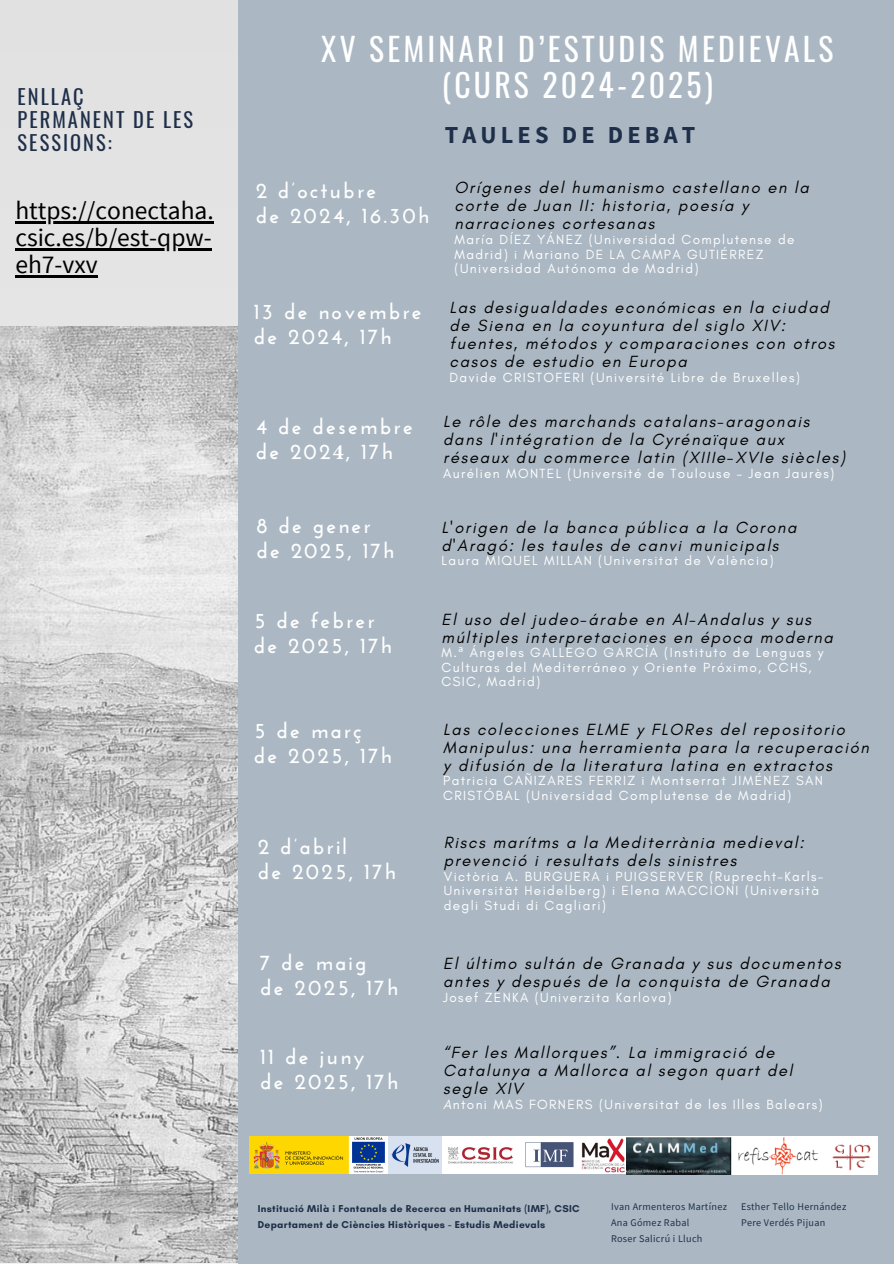
<style>
.page{position:relative;width:894px;height:1264px;background:#fff}
.page>*{position:absolute;margin:0;border:0;box-sizing:border-box;transform-origin:0 0}
.t1{font:31.65px/36px "Oswald";letter-spacing:.1em;color:#fff;text-align:center}
.t2{font:25.5px/27px "Source Sans Pro";color:#000}
.t3{font:700 24.3px "Source Sans Pro";letter-spacing:.17em;color:#1f2f49}
.t4{font:700 21.75px/24.8px "Josefin Sans";letter-spacing:.1em;color:#fff}
.t5{font:20.4px/23.2px "Oswald";letter-spacing:.1em;color:#1f2f49}
.t6{font:italic 16.5px/18px "Glacial Indifference";letter-spacing:.1em;color:#000}
.t7{font:13.5px/14.7px "Glacial Indifference";letter-spacing:.1em;color:#fff}
.t8{font:700 10.2px "Glacial Indifference";letter-spacing:.03em;color:#1f2f49}
.t9{font:10.2px "Source Sans Pro";letter-spacing:.03em;color:#1f2f49}
.s1{font-family:"Minion Pro"}
.s2{font-family:"Noto Sans"}
.s3{font-style:italic}
</style>
<div class="page">
<div style="left:0;top:0;width:893px;height:1263px;background:#abb8c3"></div>
<div style="left:0;top:0;width:237px;height:1263px;background:#e3e3e3"></div>
<hr style="left:15px;top:221px;width:199px;height:2px;background:#000">
<hr style="left:15px;top:248px;width:197px;height:2px;background:#000">
<hr style="left:15px;top:275px;width:83px;height:2px;background:#000">
<img style="left:249px;top:1136px;width:628px;height:38px">
<img style="left:0;top:326px;width:237px;height:936px">
<p class="t5" style="left:18px;top:84px;width:177px">ENLLAÇ<br>PERMANENT DE LES<br>SESSIONS:</p>
<p class="t2" style="left:15px;top:196px;width:200px">https://conectaha.</p>
<p class="t2" style="left:15px;top:223px;width:198px">csic.es/b/est-qpw&shy;eh7-vxv</p>
<h6 class="t1" style="left:321px;top:30px;width:513px">XV SEMINARI D’ESTUDIS MEDIEVALS (CURS 2024-2025)</h6>
<p class="t3" style="left:444px;top:119px;width:252px">TAULES DE DEBAT</p>
<h3 class="t4" style="left:255px;top:180px;width:175px">2 d’octubre<br>de 2024, 16.30h</h3>
<p class="t6" style="left:454px;top:178px;width:356px">Orígenes del humanismo castellano en la corte de Juan II: historia, poesía y narraciones cortesanas</p>
<h1 class="t7" style="left:454px;top:232px;width:341px">María DÍEZ YÁNEZ (Universidad Complutense de<br>Madrid) i Mariano DE LA CAMPA GUTIÉRREZ (Universidad Autónoma de Madrid)</h1>
<h5 class="t6" style="left:449px;top:298px;width:386px">Las desigualdades económicas en la ciudad de Siena en la coyuntura del siglo XIV: fuentes, métodos y comparaciones con otros casos de estudio en Europa</h5>
<h5 class="t7" style="left:449px;top:370px;width:352px">Davide CRISTOFERI (Université Libre de Bruxelles)</h5>
<p class="t6" style="left:443px;top:412px;width:403px">Le rôle des marchands catalans-aragonais dans l'intégration de la Cyrénaïque aux réseaux du commerce latin (XIIIe-XVIe siècles)</p>
<p class="t7" style="left:443px;top:466px;width:392px">Aurélien MONTEL (Université de Toulouse – Jean Jaurès)</p>
<h6 class="t6" style="left:441px;top:518px;width:356px">L'origen de la banca pública a la Corona d'Aragó: les taules de canvi municipals</h6>
<h6 class="t7" style="left:441px;top:553px;width:333px">Laura MIQUEL MILLAN (Universitat de València)</h6>
<h6 class="t4" style="left:254px;top:301px;width:169px">13 de novembre de 2024, 17h</h6>
<h6 class="t4" style="left:255px;top:416px;width:159px">4 de desembre de 202<span class="s1">4</span>, 17h</h6>
<h6 class="t4" style="left:256px;top:515px;width:140px">8 de gener de 2025, 17h</h6>
<h6 class="t4" style="left:254px;top:610px;width:140px">5 de febrer de 2025, 17h</h6>
<h6 class="t4" style="left:254px;top:720px;width:140px">5 de març<br>de 2025, 17h</h6>
<h6 class="t6" style="left:441px;top:609px;width:392px">El uso del judeo-árabe en Al-Andalus y sus múltiples interpretaciones en época moderna</h6>
<h5 class="t7" style="left:441px;top:645px;width:383px">M.<span class="s2">ª</span> Ángeles GALLEGO GARCÍA (Instituto de Lenguas y<br>Culturas del Mediterráneo y Oriente Próximo, CCHS,<br>CSIC, Madrid)</h5>
<p class="t6" style="left:443px;top:719px;width:427px">Las colecciones ELME y FLORes del repositorio<br>Manipulus: una herramienta para la recuperación y difusión de la literatura latina en extractos</p>
<p class="t7" style="left:443px;top:773px;width:381px">Patricia CAÑIZARES FERRIZ i Montserrat JIMÉNEZ SAN<br>CRISTÓBAL (Universidad Complutense de Madrid)</p>
<h5 class="t4" style="left:258px;top:836px;width:140px">2 d’abril<br>de 2025, 17h</h5>
<p class="t6" style="left:443px;top:833px;width:361px">Riscs marítms a la Mediterrània medieval: prevenció i resultats dels sinistres</p>
<p class="t7" style="left:443px;top:868px;width:381px">Victòria A. BURGUERA i PUIGSERVER (Ruprecht-Karls-<br>Universität Heidelberg) i Elena MACCIONI (Università degli Studi di Cagliari)</p>
<h5 class="t4" style="left:260px;top:952px;width:140px">7 de maig<br>de 2025, 17h</h5>
<p class="t4" style="left:260px;top:1046px;width:140px">11 de juny<br>de 2025, 17h</p>
<p class="t6" style="left:443px;top:954px;width:399px">El último sultán de Granada y sus documentos antes y después de la conquista de Granada</p>
<p class="t7" style="left:443px;top:989px;width:230px">Josef ZENKA (Univerzita Karlova)</p>
<p class="t6" style="left:443px;top:1043px;width:350px">“Fer les Mallorques”. La immigració de<br>Catalunya a Mallorca al segon quart del segle XIV</p>
<p class="t7" style="left:443px;top:1096px;width:381px"><span class="s3">A</span>ntoni MAS FORNERS (Universitat de les Illes Balears)</p>
<h6 class="t8" style="left:258px;top:1202px;width:323px">Institució Milà i Fontanals de Recerca en Humanitats (IMF), CSIC</h6>
<h5 class="t8" style="left:258px;top:1218px;width:289px">Departament de Ciències Històriques - Estudis Medievals</h5>
<h6 class="t9" style="left:611px;top:1200px;width:117px">Ivan Armenteros Martínez</h6>
<h5 class="t9" style="left:611px;top:1216px;width:80px">Ana Gómez Rabal</h5>
<p class="t9" style="left:611px;top:1232px;width:93px">Roser Salicrú i Lluch</p>
<p class="t9" style="left:740px;top:1200px;width:107px">Esther Tello Hernández</p>
<h5 class="t9" style="left:740px;top:1216px;width:86px">Pere Verdés Pijuan</h5>
</div>
